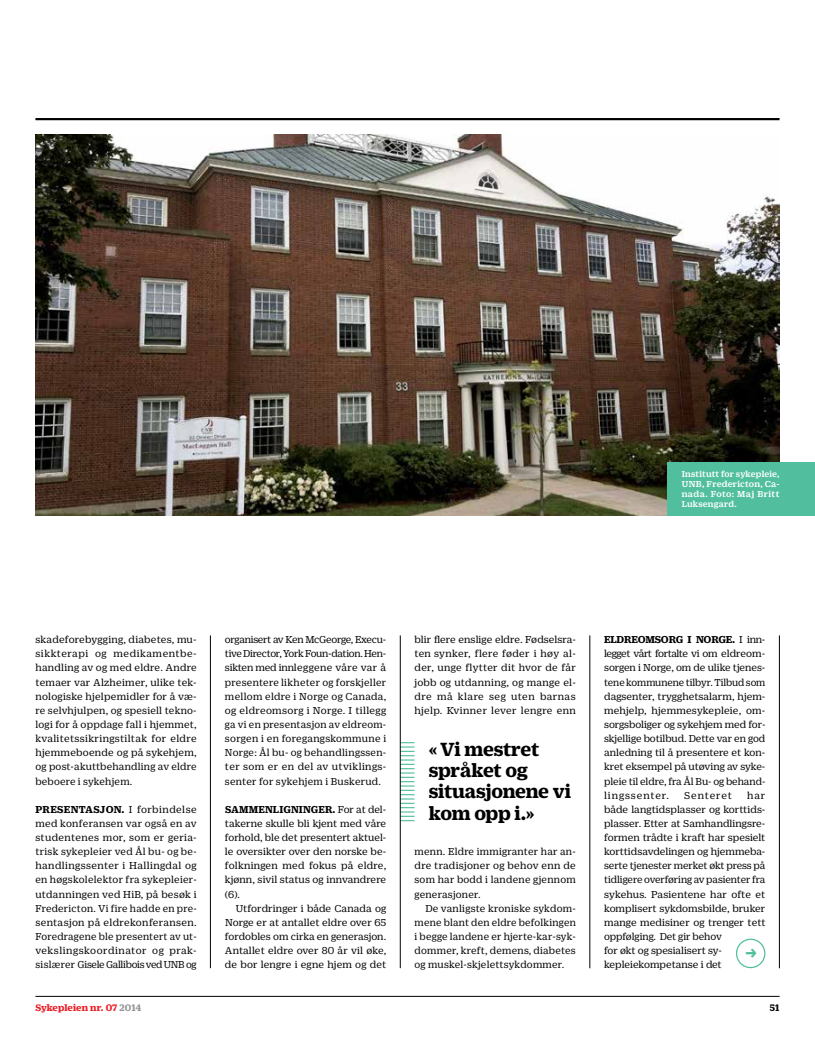
<style>
.page{position:relative;width:815px;height:1053px;background:#fff}
.page>*{position:absolute;margin:0;border:0;box-sizing:border-box;transform-origin:0 0}
.t1{font:700 22.5px "Morgan Sans Cond";color:#51bf9d}
.t2{font:700 20.62px/21.2px "Duplicate Ionic";letter-spacing:-.015em;color:#000}
.t3{font:10.88px/14.1px "Duplicate Ionic";color:#000;text-align:justify}
.t4{font:10.88px "Duplicate Ionic";letter-spacing:.075em;color:#000}
.t5{font:700 10.25px "Duplicate Ionic";color:#ed1c24}
.t6{font:700 10.25px "Duplicate Ionic";color:#000}
.t7{font:500 9.38px/10px "Duplicate Ionic";letter-spacing:.02em;color:#fff;text-align:justify}
.s1{font-weight:700}
.s2{color:#939598}
</style>
<div class="page">
<img style="left:35px;top:134px;width:745px;height:382px">
<svg style="left:401px;top:742px;width:14px;height:79px"></svg>
<hr style="left:779px;top:635px;width:1px;height:333px;background:#000">
<hr style="left:210px;top:635px;width:1px;height:333px;background:#000">
<hr style="left:400px;top:635px;width:1px;height:333px;background:#000">
<hr style="left:590px;top:635px;width:1px;height:333px;background:#000">
<div style="left:668px;top:462px;width:147px;height:54px;background:#51bf9d"></div>
<div style="left:736px;top:938px;width:29px;height:30px;border:1px solid #51bf9d;border-radius:50%"></div>
<hr style="left:35px;top:996px;width:745px;height:1px;background:#000">
<hr style="left:35px;top:118px;width:745px;height:2px;background:#000">
<p class="t7" style="left:682px;top:468px;width:99px">Institutt for sykepleie, UNB, Fredericton, Ca&shy;nada. Foto: Maj Britt Luksengard.</p>
<p class="t3" style="left:35px;top:631px;width:163px">skadeforebygging, diabetes, mu&shy;sikkterapi og medikamentbe&shy;handling av og med eldre. Andre temaer var Alzheimer, ulike tek&shy;nologiske hjelpemidler for å væ&shy;re selvhjulpen, og spesiell tekno&shy;logi for å oppdage fall i hjemmet, kvalitetssikringstiltak for eldre hjemmeboende og på sykehjem, og post-akuttbehandling av eldre beboere i sykehjem.</p>
<p class="t3" style="left:35px;top:801px;width:163px"><span class="s1">PRESENTASJON.</span> I forbindelse med konferansen var også en av studentenes mor, som er geria&shy;trisk sykepleier ved Ål bu- og be&shy;handlingssenter i Hallingdal og en høgskolelektor fra sykepleier&shy;utdanningen ved HiB, på besøk i Fredericton. Vi fire hadde en pre&shy;sentasjon på eldrekonferansen.<br>Foredragene ble presentert av ut&shy;vekslingskoordinator og prak&shy;sislærer Gisele Gallibois ved UNB og</p>
<p class="t3" style="left:225px;top:631px;width:163px">organisert av Ken McGeorge, Execu&shy;tive Director, York Foun-dation. Hen&shy;sikten med innleggene våre var å presentere likheter og forskjeller mellom eldre i Norge og Canada, og eldreomsorg i Norge. I tillegg ga vi en presentasjon av eldreom&shy;sorgen i en foregangskommune i Norge: Ål bu- og behandlingssen&shy;ter som er en del av utviklings&shy;senter for sykehjem i Buskerud.</p>
<p class="t3" style="left:225px;top:801px;width:163px"><span class="s1">SAMMENLIGNINGER.</span> For at del&shy;takerne skulle bli kjent med våre forhold, ble det presentert aktuel&shy;le oversikter over den norske be&shy;folkningen med fokus på eldre, kjønn, sivil status og innvandrere (6).</p>
<p class="t3" style="left:225px;top:900px;width:163px;text-indent:11px">Utfordringer i både Canada og Norge er at antallet eldre over 65 fordobles om cirka en generasjon.<br>Antallet eldre over 80 år vil øke, de bor lengre i egne hjem og det</p>
<p class="t3" style="left:415px;top:631px;width:163px">blir flere enslige eldre. Fødselsra&shy;ten synker, flere føder i høy al&shy;der, unge flytter dit hvor de får jobb og utdanning, og mange el&shy;dre må klare seg uten barnas hjelp. Kvinner lever lengre enn</p>
<h2 class="t2" style="left:429px;top:736px;width:144px">« Vi mestret språket og situasjonene vi kom opp i.»</h2>
<p class="t3" style="left:415px;top:843px;width:163px">menn. Eldre immigranter har an&shy;dre tradisjoner og behov enn de som har bodd i landene gjennom generasjoner.</p>
<p class="t3" style="left:415px;top:900px;width:163px;text-indent:11px">De vanligste kroniske sykdom&shy;mene blant den eldre befolkingen i begge landene er hjerte-kar-syk&shy;dommer, kreft, demens, diabetes og muskel-skjelettsykdommer.</p>
<p class="t3" style="left:604px;top:631px;width:163px"><span class="s1">ELDREOMSORG I NORGE.</span> I inn&shy;legget vårt fortalte vi om eldreom&shy;sorgen i Norge, om de ulike tjenes&shy;tene kommunene tilbyr. Tilbud som dagsenter, trygghetsalarm, hjem&shy;mehjelp, hjemmesykepleie, om&shy;sorgsboliger og sykehjem med for&shy;skjellige botilbud. Dette var en god anledning til å presentere et kon&shy;kret eksempel på utøving av syke&shy;pleie til eldre, fra Ål Bu- og behand&shy;lingssenter.</p>
<p class="t3" style="left:604px;top:787px;width:163px;text-align:left;text-indent:143px">har både langtidsplasser og korttids&shy;plasser. Etter at Samhandlingsre&shy;formen trådte i kraft har spesielt korttidsavdelingen og hjemmeba&shy;serte tjenester merket økt press på tidligere overføring av pasienter fra sykehus. Pasientene har ofte et komplisert sykdomsbilde, bruker mange medisiner og trenger tett oppfølging. Det gir behov<br>for økt og spesialisert sy&shy;kepleiekompetanse i det</p>
<p class="t4" style="left:684px;top:787px;width:49px">Senteret</p>
<h1 class="t1" style="left:745px;top:939px;width:14px">→</h1>
<p class="t5" style="left:35px;top:999px;width:107px">Sykepleien nr. 07 <span class="s2">2014</span></p>
<p class="t6" style="left:770px;top:999px;width:11px">51</p>
</div>
